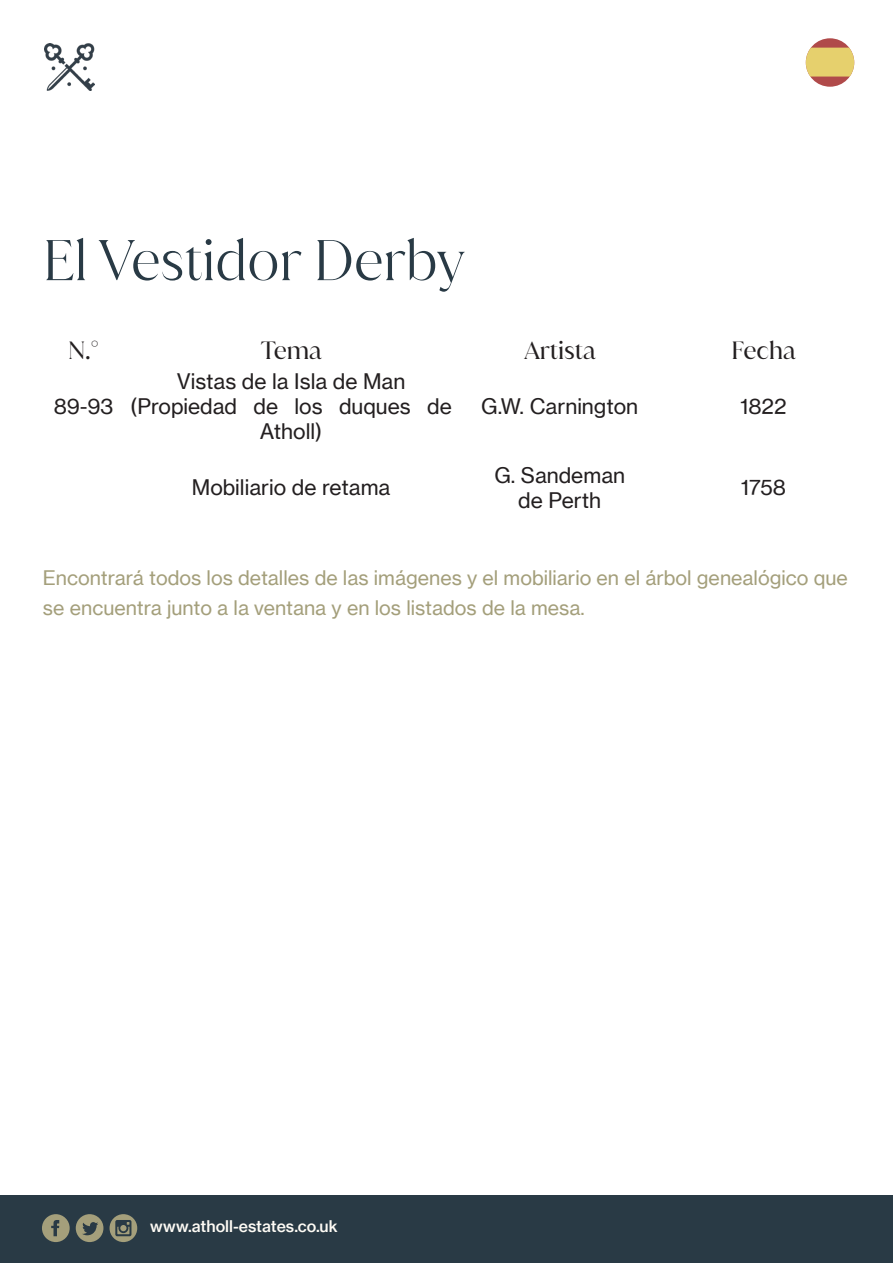
<style>
.page{position:relative;width:893px;height:1263px;background:#fff}
.page>*{position:absolute;margin:0;border:0;box-sizing:border-box;transform-origin:0 0}
.t1{font:300 55.05px "Juana Alt";color:#293a45}
.t2{font:24px "Juana Alt";color:#231f20}
.t3{font:21px/25.2px "N Haas Grotesk TX Pro 55 Rg";color:#231f20;text-align:center}
.t4{font:19.65px/30.5px "N Haas Grotesk TX Pro 55 Rg";color:#a49f7b}
.t5{font:15.75px "N Haas Grotesk TX Pro 65 Md";color:#fefbf5}
</style>
<div class="page">
<div style="left:806px;top:38px;width:48px;height:49px;background:#b04a4a;border-radius:50%"></div>
<div style="left:0;top:1195px;width:893px;height:68px;background:#293a45"></div>
<svg style="left:42px;top:1214px;width:28px;height:28px"></svg>
<svg style="left:110px;top:1214px;width:27px;height:28px"></svg>
<svg style="left:76px;top:1214px;width:27px;height:28px"></svg>
<img style="left:45px;top:43px;width:50px;height:47px">
<svg style="left:806px;top:48px;width:48px;height:29px"></svg>
<p class="t1" style="left:43px;top:225px;width:423px">El Vestidor Derby</p>
<p class="t2" style="left:68px;top:334px;width:32px">N.°</p>
<p class="t2" style="left:261px;top:334px;width:62px">Tema</p>
<p class="t2" style="left:524px;top:334px;width:73px">Artista</p>
<p class="t2" style="left:732px;top:334px;width:66px">Fecha</p>
<p class="t3" style="left:54px;top:393px;width:61px">89-93</p>
<p class="t3" style="left:177px;top:368px;width:230px">Vistas de la Isla de Man</p>
<p class="t3" style="left:130px;top:393px;width:323px">(Propiedad de los duques de<br>Atholl)</p>
<p class="t3" style="left:481px;top:393px;width:158px">G.W. Carnington</p>
<p class="t3" style="left:740px;top:393px;width:48px">1822</p>
<p class="t3" style="left:192px;top:475px;width:200px">Mobiliario de retama</p>
<p class="t3" style="left:494px;top:462px;width:132px">G. Sandeman</p>
<p class="t3" style="left:518px;top:487px;width:84px">de Perth</p>
<p class="t3" style="left:741px;top:475px;width:47px">1758</p>
<p class="t4" style="left:43px;top:562px;width:806px">Encontrará todos los detalles de las imágenes y el mobiliario en el árbol genealógico que se encuentra junto a la ventana y en los listados de la mesa.</p>
<p class="t5" style="left:150px;top:1217px;width:189px">www.atholl-estates.co.uk</p>
</div>
